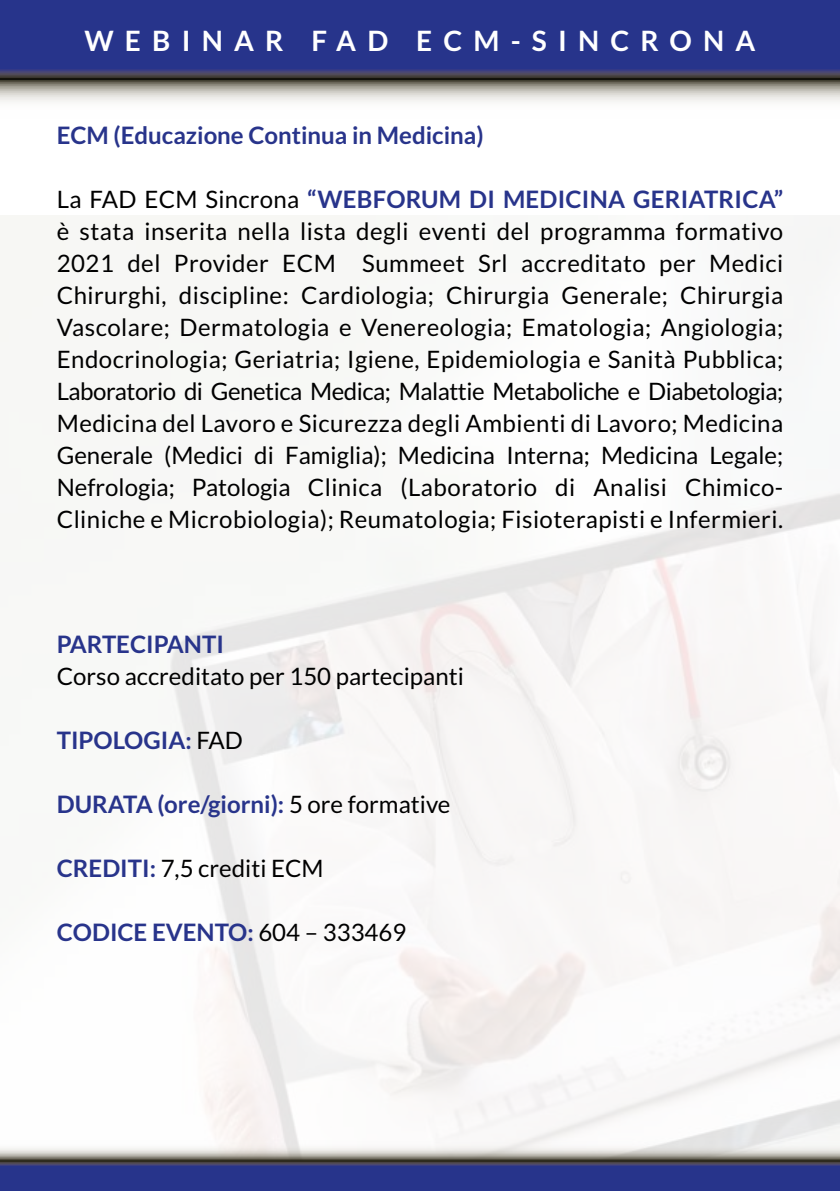
<style>
.page{position:relative;width:840px;height:1191px;background:#fff}
.page>*{position:absolute;margin:0;border:0;box-sizing:border-box;transform-origin:0 0}
.t1{font:700 28px "Lato";letter-spacing:.4em;color:#fff}
.t2{font:24px/32px "Lato";letter-spacing:.02em;color:#000;text-align:justify}
.t3{font:700 24px "Lato";color:#28348b}
.t4{font:24px "Lato";color:#000}
.s1{font-weight:700;color:#28348b}
.s2{font-weight:400;color:#000}
</style>
<div class="page">
<svg style="left:0;top:0;width:839px;height:102px;background:#48508c"></svg>
<svg style="left:0;top:1122px;width:839px;height:69px"></svg>
<p class="t1" style="left:84px;top:25px;width:672px">WEBINAR FAD ECM-SINCRONA</p>
<p class="t3" style="left:57px;top:121px;width:428px">ECM (Educazione Continua in Medicina)</p>
<p class="t2" style="left:57px;top:183px;width:727px">La FAD ECM Sincrona <span class="s1">“WEBFORUM DI MEDICINA GERIATRICA” </span>è stata inserita nella lista degli eventi del programma formativo 2021 del Provider ECM Summeet Srl accreditato per Medici Chirurghi, discipline: Cardiologia; Chirurgia Generale; Chirurgia Vascolare; Dermatologia e Venereologia; Ematologia; Angiologia; Endocrinologia; Geriatria; Igiene, Epidemiologia e Sanità Pubblica; Laboratorio di Genetica Medica; Malattie Metaboliche e Diabetologia; Medicina del Lavoro e Sicurezza degli Ambienti di Lavoro; Medicina Generale (Medici di Famiglia); Medicina Interna; Medicina Legale; Nefrologia; Patologia Clinica (Laboratorio di Analisi Chimico-Cliniche e Microbiologia); Reumatologia; Fisioterapisti e Infermieri.</p>
<p class="t3" style="left:57px;top:630px;width:169px">PARTECIPANTI</p>
<p class="t4" style="left:57px;top:662px;width:408px">Corso accreditato per 150 partecipanti</p>
<p class="t3" style="left:57px;top:726px;width:187px">TIPOLOGIA: <span class="s2">FAD</span></p>
<p class="t3" style="left:57px;top:790px;width:395px">DURATA (ore/giorni): <span class="s2">5 ore formative</span></p>
<p class="t4" style="left:57px;top:854px;width:268px"><span class="s1">CREDITI:</span> 7,5 crediti ECM</p>
<p class="t3" style="left:57px;top:918px;width:351px">CODICE EVENTO: <span class="s2">604 – 333469</span></p>
</div>
